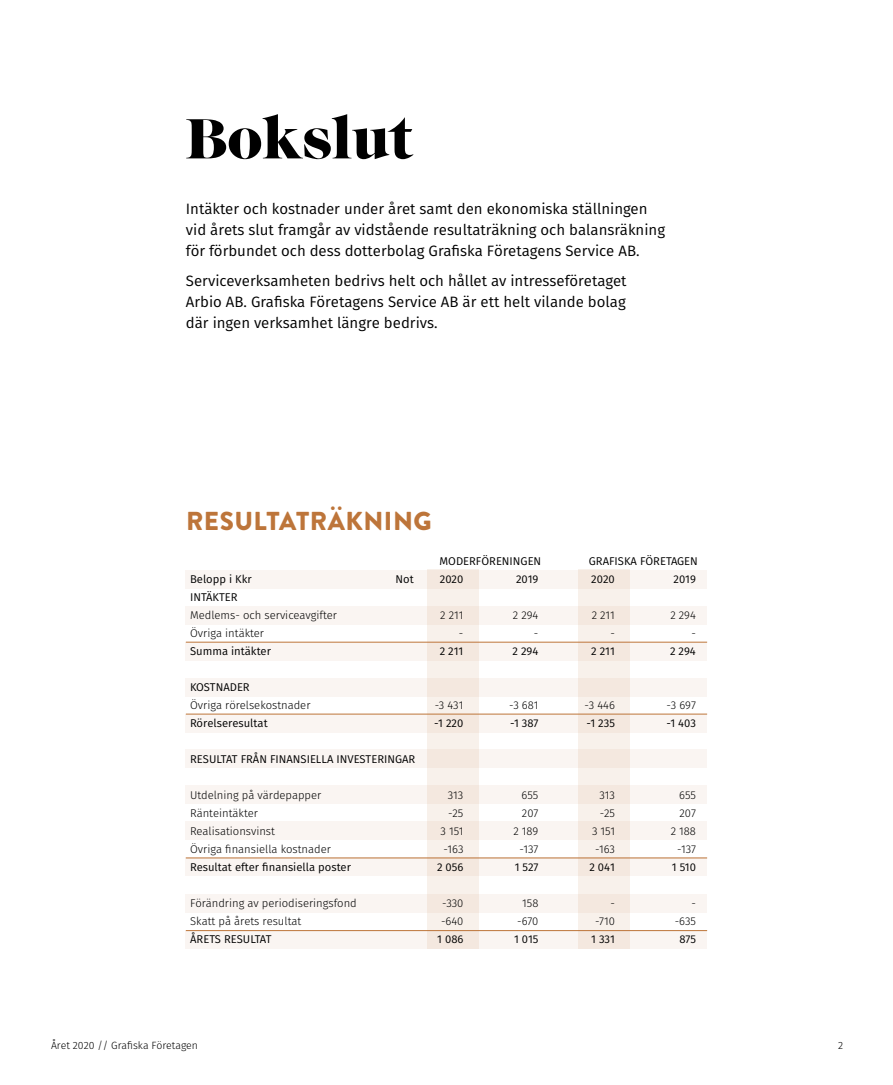
<style>
.page{position:relative;width:893px;height:1085px;background:#fff}
.page>*{position:absolute;margin:0;border:0;box-sizing:border-box;transform-origin:0 0}
.t1{font:58.65px "Caslon Gra D";color:#000}
.t2{font:900 25.95px "Brandon Grotesque";letter-spacing:.02em;color:#bd753a}
.t3{font:15px/21px "Fira Sans";color:#000}
.t4{font:300 11.25px "Fira Sans";color:#000}
.t5{font:11.25px "Fira Sans";color:#000}
.t6{font:300 10.5px "Fira Sans";color:#000}
</style>
<div class="page">
<div style="left:186px;top:821px;width:521px;height:19px;background:#faf5f2"></div>
<div style="left:186px;top:569px;width:521px;height:19px;background:#faf5f2"></div>
<div style="left:186px;top:605px;width:521px;height:19px;background:#faf5f2"></div>
<div style="left:186px;top:641px;width:521px;height:19px;background:#faf5f2"></div>
<div style="left:186px;top:677px;width:521px;height:19px;background:#faf5f2"></div>
<div style="left:186px;top:713px;width:521px;height:19px;background:#faf5f2"></div>
<div style="left:186px;top:749px;width:521px;height:19px;background:#faf5f2"></div>
<div style="left:186px;top:785px;width:521px;height:19px;background:#faf5f2"></div>
<div style="left:186px;top:857px;width:521px;height:19px;background:#faf5f2"></div>
<div style="left:186px;top:894px;width:521px;height:18px;background:#faf5f2"></div>
<div style="left:186px;top:930px;width:521px;height:18px;background:#faf5f2"></div>
<hr style="left:186px;top:641px;width:521px;height:1px;background:#bd753a">
<hr style="left:186px;top:713px;width:521px;height:1px;background:#bd753a">
<hr style="left:186px;top:857px;width:521px;height:1px;background:#bd753a">
<hr style="left:186px;top:930px;width:521px;height:1px;background:#bd753a">
<div style="left:427px;top:569px;width:51px;height:379px;background:#f4e8df"></div>
<div style="left:578px;top:569px;width:51px;height:379px;background:#f4e8df"></div>
<h1 class="t1" style="left:186px;top:103px;width:228px">Bokslut</h1>
<p class="t3" style="left:186px;top:198px;width:481px">Intäkter och kostnader under året samt den ekonomiska ställningen vid årets slut framgår av vidstående resultaträkning och balansräkning för förbundet och dess dotterbolag Grafiska Företagens Service AB.</p>
<p class="t3" style="left:186px;top:270px;width:442px;text-align:justify">Serviceverksamheten bedrivs helt och hållet av intresseföretaget Arbio AB. Grafiska Företagens Service AB är ett helt vilande bolag där ingen verksamhet längre bedrivs.</p>
<h2 class="t2" style="left:186px;top:502px;width:247px">RESULTATRÄKNING</h2>
<p class="t5" style="left:439px;top:553px;width:103px">MODERFÖRENINGEN</p>
<p class="t5" style="left:589px;top:553px;width:110px">GRAFISKA FÖRETAGEN</p>
<p class="t5" style="left:190px;top:571px;width:63px">Belopp i Kkr</p>
<p class="t5" style="left:396px;top:571px;width:20px">Not</p>
<p class="t5" style="left:440px;top:571px;width:25px">2020</p>
<p class="t5" style="left:516px;top:571px;width:24px">2019</p>
<p class="t5" style="left:591px;top:571px;width:25px">2020</p>
<p class="t5" style="left:673px;top:571px;width:24px">2019</p>
<p class="t5" style="left:190px;top:589px;width:49px">INTÄKTER</p>
<p class="t4" style="left:190px;top:607px;width:148px">Medlems- och serviceavgifter</p>
<p class="t4" style="left:440px;top:607px;width:25px">2 211</p>
<p class="t4" style="left:513px;top:607px;width:27px">2 294</p>
<p class="t4" style="left:592px;top:607px;width:25px">2 211</p>
<p class="t4" style="left:670px;top:607px;width:27px">2 294</p>
<p class="t4" style="left:190px;top:625px;width:76px">Övriga intäkter</p>
<p class="t4" style="left:459px;top:625px;width:6px">-</p>
<p class="t4" style="left:534px;top:625px;width:6px">-</p>
<p class="t4" style="left:610px;top:625px;width:6px">-</p>
<p class="t4" style="left:691px;top:625px;width:6px">-</p>
<p class="t5" style="left:190px;top:643px;width:82px">Summa intäkter</p>
<p class="t5" style="left:440px;top:643px;width:25px">2 211</p>
<p class="t5" style="left:512px;top:643px;width:27px">2 294</p>
<p class="t5" style="left:591px;top:643px;width:25px">2 211</p>
<p class="t5" style="left:670px;top:643px;width:27px">2 294</p>
<p class="t5" style="left:190px;top:679px;width:61px">KOSTNADER</p>
<p class="t4" style="left:190px;top:697px;width:122px">Övriga rörelsekostnader</p>
<p class="t4" style="left:435px;top:697px;width:30px">-3 431</p>
<p class="t4" style="left:509px;top:697px;width:31px">-3 681</p>
<p class="t4" style="left:585px;top:697px;width:32px">-3 446</p>
<p class="t4" style="left:667px;top:697px;width:31px">-3 697</p>
<p class="t5" style="left:190px;top:715px;width:79px">Rörelseresultat</p>
<p class="t5" style="left:434px;top:715px;width:31px">-1 220</p>
<p class="t5" style="left:510px;top:715px;width:30px">-1 387</p>
<p class="t5" style="left:586px;top:715px;width:30px">-1 235</p>
<p class="t5" style="left:666px;top:715px;width:31px">-1 403</p>
<p class="t5" style="left:190px;top:751px;width:227px">RESULTAT FRÅN FINANSIELLA INVESTERINGAR</p>
<p class="t4" style="left:190px;top:787px;width:133px">Utdelning på värdepapper</p>
<p class="t4" style="left:448px;top:787px;width:17px">313</p>
<p class="t4" style="left:522px;top:787px;width:18px">655</p>
<p class="t4" style="left:599px;top:787px;width:17px">313</p>
<p class="t4" style="left:679px;top:787px;width:18px">655</p>
<p class="t4" style="left:190px;top:805px;width:69px">Ränteintäkter</p>
<p class="t4" style="left:448px;top:805px;width:17px">-25</p>
<p class="t4" style="left:522px;top:805px;width:18px">207</p>
<p class="t4" style="left:600px;top:805px;width:17px">-25</p>
<p class="t4" style="left:679px;top:805px;width:18px">207</p>
<p class="t4" style="left:190px;top:823px;width:86px">Realisationsvinst</p>
<p class="t4" style="left:440px;top:823px;width:24px">3 151</p>
<p class="t4" style="left:513px;top:823px;width:27px">2 189</p>
<p class="t4" style="left:592px;top:823px;width:24px">3 151</p>
<p class="t4" style="left:671px;top:823px;width:27px">2 188</p>
<p class="t4" style="left:190px;top:841px;width:142px">Övriga finansiella kostnader</p>
<p class="t4" style="left:444px;top:841px;width:21px">-163</p>
<p class="t4" style="left:520px;top:841px;width:20px">-137</p>
<p class="t4" style="left:595px;top:841px;width:21px">-163</p>
<p class="t4" style="left:677px;top:841px;width:20px">-137</p>
<p class="t5" style="left:190px;top:859px;width:162px">Resultat efter finansiella poster</p>
<p class="t5" style="left:437px;top:859px;width:28px">2 056</p>
<p class="t5" style="left:515px;top:859px;width:25px">1 527</p>
<p class="t5" style="left:589px;top:859px;width:27px">2 041</p>
<p class="t5" style="left:672px;top:859px;width:26px">1 510</p>
<p class="t4" style="left:190px;top:895px;width:168px">Förändring av periodiseringsfond</p>
<p class="t4" style="left:442px;top:895px;width:23px">-330</p>
<p class="t4" style="left:522px;top:895px;width:18px">158</p>
<p class="t4" style="left:610px;top:895px;width:6px">-</p>
<p class="t4" style="left:691px;top:895px;width:6px">-</p>
<p class="t4" style="left:190px;top:913px;width:113px">Skatt på årets resultat</p>
<p class="t4" style="left:441px;top:913px;width:24px">-640</p>
<p class="t4" style="left:517px;top:913px;width:23px">-670</p>
<p class="t4" style="left:595px;top:913px;width:21px">-710</p>
<p class="t4" style="left:675px;top:913px;width:23px">-635</p>
<p class="t5" style="left:190px;top:931px;width:83px">ÅRETS RESULTAT</p>
<p class="t5" style="left:437px;top:931px;width:28px">1 086</p>
<p class="t5" style="left:514px;top:931px;width:26px">1 015</p>
<p class="t5" style="left:591px;top:931px;width:25px">1 331</p>
<p class="t5" style="left:679px;top:931px;width:18px">875</p>
<p class="t6" style="left:51px;top:1037px;width:148px">Året 2020 // Grafiska Företagen</p>
<p class="t6" style="left:838px;top:1037px;width:7px">2</p>
</div>
